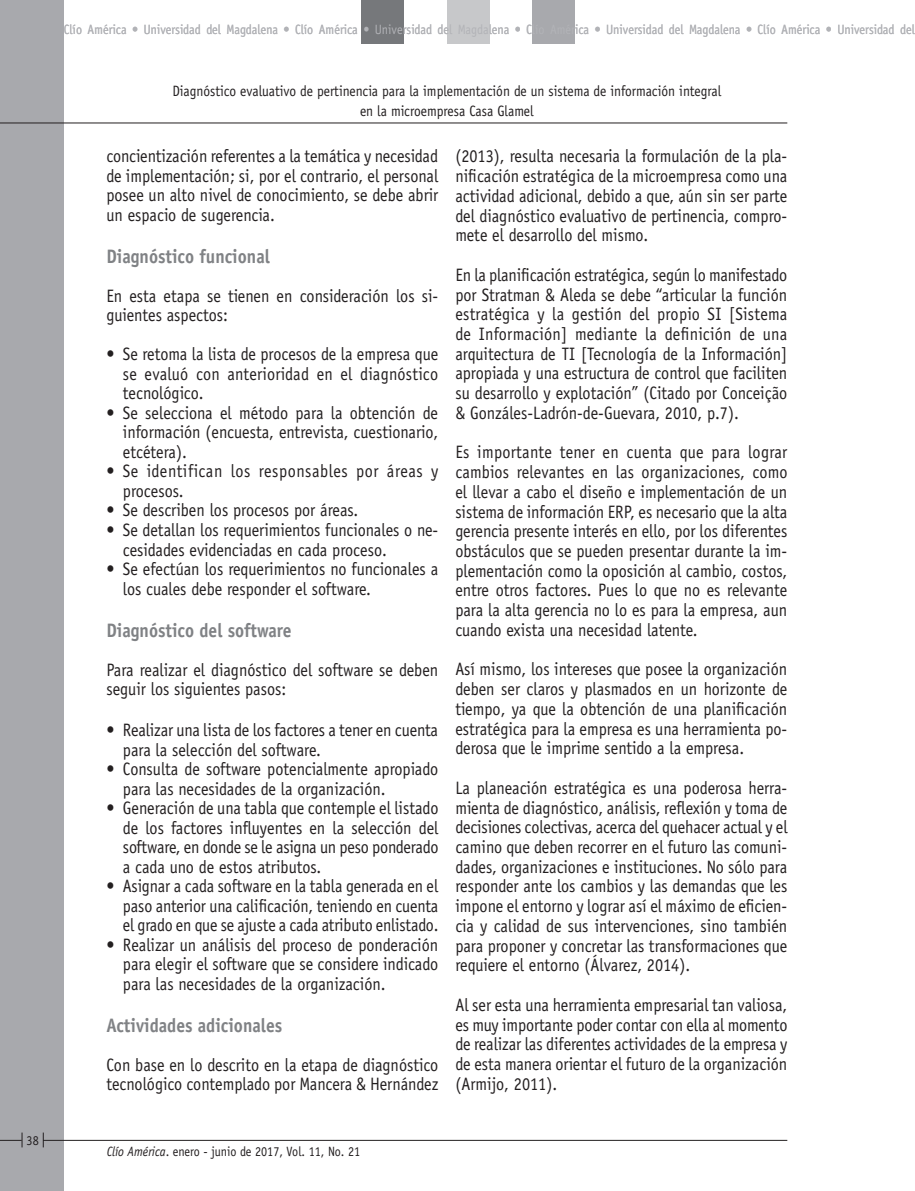
<style>
.page{position:relative;width:915px;height:1191px;background:#fff}
.page>*{position:absolute;margin:0;border:0;box-sizing:border-box;transform-origin:0 0}
.t1{font:700 19.5px "Officina Sans";color:#808285;scale:.9 1}
.t2{font:18px/19.8px "Officina Sans";color:#231f20;text-align:justify;scale:.9 1}
.t3{font:18px/19.5px "Officina Sans";color:#231f20;text-align:justify;scale:.89 1}
.t4{font:18px/19.5px "Officina Sans";letter-spacing:.035em;color:#231f20;scale:.9 1}
.t5{font:15px/19.8px "Officina Sans";color:#231f20;text-align:center;scale:.9 1}
.t6{font:13.5px "Officina Sans";color:#b2b3b7;scale:.9 1}
.t7{font:13.5px "Officina Sans";color:#231f20;scale:.9 1}
.s1{font-style:italic}
</style>
<div class="page">
<div style="left:0;top:0;width:64px;height:1191px;background:#a8a9ad"></div>
<hr style="left:43px;top:1140px;width:744px;height:1px;background:#231f20">
<svg style="left:43px;top:1132px;width:1px;height:15px"></svg>
<svg style="left:0;top:1132px;width:23px;height:15px"></svg>
<div style="left:361px;top:0;width:43px;height:44px;background:#76787b"></div>
<div style="left:531px;top:0;width:43px;height:44px;background:#a8a9ad"></div>
<div style="left:446px;top:0;width:43px;height:44px;background:#c7c8ca"></div>
<hr style="left:0;top:123px;width:787px;height:1px;background:#231f20">
<p class="t7" style="left:27px;top:1132px;width:15px">38</p>
<p class="t6" style="left:64px;top:21px;width:946px">Clío América • Universidad del Magdalena • Clío América • Universidad del Magdalena • Clío América • Universidad del Magdalena • Clío América • Universidad del</p>
<p class="t5" style="left:172px;top:81px;width:611px">Diagnóstico evaluativo de pertinencia para la implementación de un sistema de información integral en la microempresa Casa Glamel</p>
<p class="t2" style="left:106px;top:147px;width:370px">concientización referentes a la temática y necesidad de implementación; si, por el contrario, el personal posee un alto nivel de conocimiento, se debe abrir un espacio de sugerencia.</p>
<p class="t1" style="left:106px;top:244px;width:183px">Diagnóstico funcional</p>
<p class="t2" style="left:106px;top:286px;width:370px">En esta etapa se tienen en consideración los si&shy;guientes aspectos:</p>
<p class="t2" style="left:123px;top:345px;width:352px;text-indent:-17px">• Se retoma la lista de procesos de la empresa que se evaluó con anterioridad en el diagnóstico tecnológico.</p>
<p class="t2" style="left:123px;top:403px;width:352px;text-indent:-17px">• Se selecciona el método para la obtención de información (encuesta, entrevista, cuestionario, etcétera).</p>
<p class="t4" style="left:123px;top:461px;width:352px;text-indent:-17px">• Se identifican los responsables por áreas y procesos.</p>
<p class="t2" style="left:106px;top:500px;width:281px">• Se describen los procesos por áreas.</p>
<p class="t2" style="left:123px;top:520px;width:352px;text-indent:-17px">• Se detallan los requerimientos funcionales o ne&shy;cesidades evidenciadas en cada proceso.</p>
<p class="t2" style="left:123px;top:559px;width:352px;text-indent:-17px">• Se efectúan los requerimientos no funcionales a los cuales debe responder el software.</p>
<p class="t1" style="left:106px;top:618px;width:207px">Diagnóstico del software</p>
<p class="t2" style="left:106px;top:660px;width:370px">Para realizar el diagnóstico del software se deben seguir los siguientes pasos:</p>
<p class="t2" style="left:123px;top:720px;width:351px;text-indent:-17px">• Realizar una lista de los factores a tener en cuenta para la selección del software.</p>
<p class="t2" style="left:123px;top:759px;width:352px;text-indent:-17px">• Consulta de software potencialmente apropiado para las necesidades de la organización.</p>
<p class="t2" style="left:123px;top:798px;width:352px;text-indent:-17px">• Generación de una tabla que contemple el listado de los factores influyentes en la selección del software, en donde se le asigna un peso ponderado a cada uno de estos atributos.</p>
<p class="t3" style="left:123px;top:876px;width:356px;text-indent:-17px">• Asignar a cada software en la tabla generada en el paso anterior una calificación, teniendo en cuenta el grado en que se ajuste a cada atributo enlistado.</p>
<p class="t2" style="left:123px;top:935px;width:352px;text-indent:-17px">• Realizar un análisis del proceso de ponderación para elegir el software que se considere indicado para las necesidades de la organización.</p>
<p class="t1" style="left:106px;top:1013px;width:197px">Actividades adicionales</p>
<p class="t2" style="left:106px;top:1055px;width:370px">Con base en lo descrito en la etapa de diagnóstico tecnológico contemplado por Mancera &amp; Hernández</p>
<p class="t2" style="left:455px;top:146px;width:370px">(2013), resulta necesaria la formulación de la pla&shy;nificación estratégica de la microempresa como una actividad adicional, debido a que, aún sin ser parte del diagnóstico evaluativo de pertinencia, compro&shy;mete el desarrollo del mismo.</p>
<p class="t2" style="left:455px;top:265px;width:370px">En la planificación estratégica, según lo manifestado por Stratman &amp; Aleda se debe “articular la función estratégica y la gestión del propio SI [Sistema de Información] mediante la definición de una arquitectura de TI [Tecnología de la Información] apropiada y una estructura de control que faciliten su desarrollo y explotación” (Citado por Conceição &amp; Gonzáles-Ladrón-de-Guevara, 2010, p.7).</p>
<p class="t2" style="left:455px;top:442px;width:370px">Es importante tener en cuenta que para lograr cambios relevantes en las organizaciones, como el llevar a cabo el diseño e implementación de un sistema de información ERP, es necesario que la alta gerencia presente interés en ello, por los diferentes obstáculos que se pueden presentar durante la im&shy;plementación como la oposición al cambio, costos, entre otros factores. Pues lo que no es relevante para la alta gerencia no lo es para la empresa, aun cuando exista una necesidad latente.</p>
<p class="t2" style="left:455px;top:659px;width:370px">Así mismo, los intereses que posee la organización deben ser claros y plasmados en un horizonte de tiempo, ya que la obtención de una planificación estratégica para la empresa es una herramienta po&shy;derosa que le imprime sentido a la empresa.</p>
<p class="t2" style="left:455px;top:778px;width:370px">La planeación estratégica es una poderosa herra&shy;mienta de diagnóstico, análisis, reflexión y toma de decisiones colectivas, acerca del quehacer actual y el camino que deben recorrer en el futuro las comuni&shy;dades, organizaciones e instituciones. No sólo para responder ante los cambios y las demandas que les impone el entorno y lograr así el máximo de eficien&shy;cia y calidad de sus intervenciones, sino también para proponer y concretar las transformaciones que requiere el entorno (Álvarez, 2014).</p>
<p class="t2" style="left:455px;top:995px;width:370px">Al ser esta una herramienta empresarial tan valiosa, es muy importante poder contar con ella al momento de realizar las diferentes actividades de la empresa y de esta manera orientar el futuro de la organización (Armijo, 2011).</p>
<p class="t7" style="left:107px;top:1144px;width:283px"><span class="s1">Clío América</span>. enero - junio de 2017, Vol. 11, No. 21</p>
</div>
